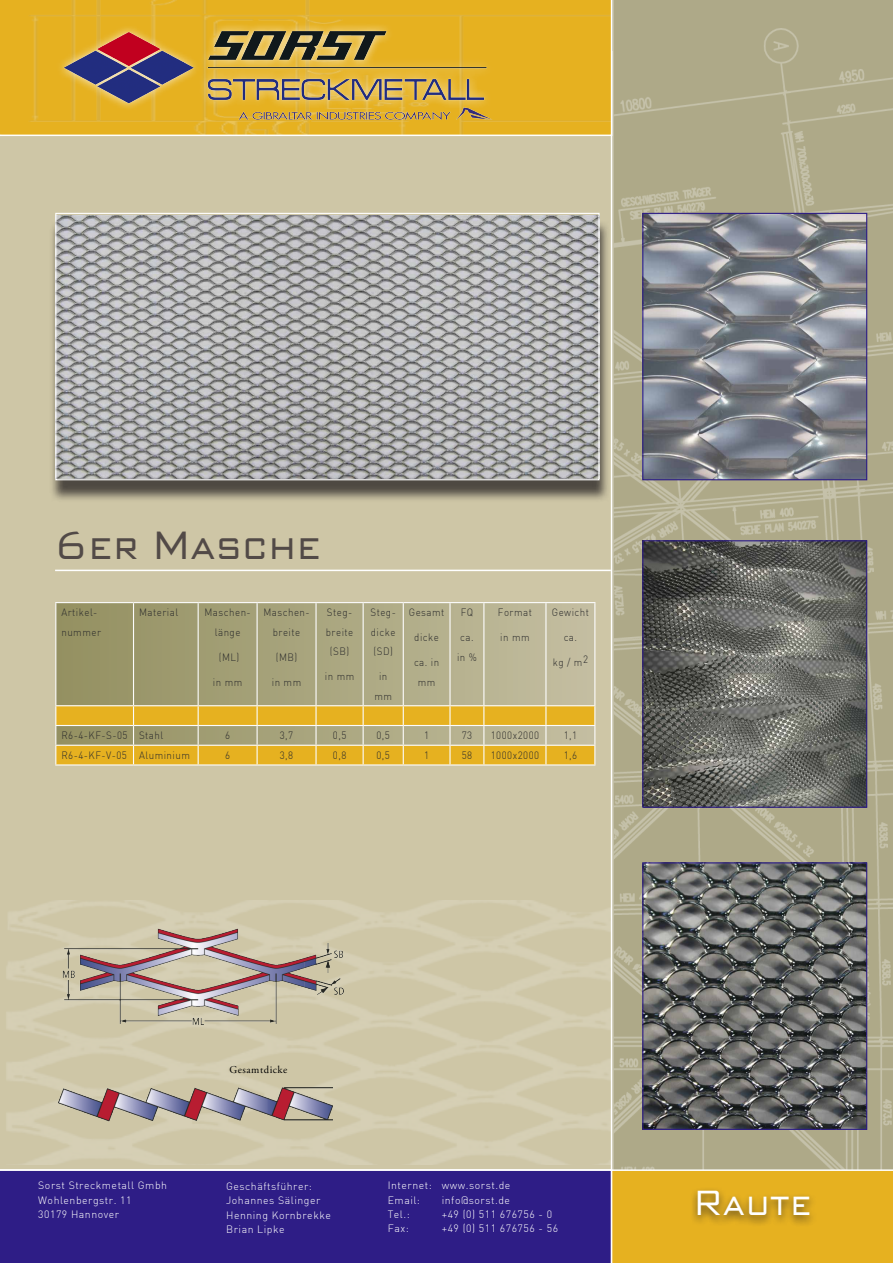
<style>
.page{position:relative;width:893px;height:1263px;background:#fff}
.page>*{position:absolute;margin:0;border:0;box-sizing:border-box;transform-origin:0 0}
.Head_02{font:300 39px "Bank Gothic";letter-spacing:.05em;color:#524a47}
.Head_02-2{font:300 34.5px "Bank Gothic";letter-spacing:.05em;color:#fff}
.Head_02-3{font:300 10.5px/19.5px "DIN";letter-spacing:.05em;color:#2c2c2c;text-align:center;scale:.93 1}
.Head_02-4{font:300 10.5px "DIN";letter-spacing:.05em;color:#fff}
.Head_02-5{font:10.5px "Adobe Garamond Pro";letter-spacing:.05em;color:#000}
</style>
<div class="page">
<div style="left:0;top:136px;width:611px;height:1033px;background:#cec6a6"></div>
<svg style="left:612px;top:0;width:281px;height:1169px;background:#b0ac8c"></svg>
<svg style="left:56px;top:603px;width:538px;height:102px;background:#aba781"></svg>
<hr style="left:55px;top:602px;width:79px;height:1px;background:#fcfcfc">
<hr style="left:55px;top:603px;width:1px;height:102px;background:#fcfcfc">
<hr style="left:134px;top:602px;width:64px;height:1px;background:#fcfcfc">
<hr style="left:133px;top:603px;width:1px;height:102px;background:#fcfcfc">
<hr style="left:198px;top:602px;width:59px;height:1px;background:#fcfcfc">
<hr style="left:198px;top:603px;width:1px;height:102px;background:#fcfcfc">
<hr style="left:257px;top:602px;width:59px;height:1px;background:#fcfcfc">
<hr style="left:257px;top:603px;width:1px;height:102px;background:#fcfcfc">
<hr style="left:316px;top:602px;width:47px;height:1px;background:#fcfcfc">
<hr style="left:315px;top:603px;width:2px;height:102px;background:#fcfcfc">
<hr style="left:363px;top:602px;width:40px;height:1px;background:#fcfcfc">
<hr style="left:363px;top:603px;width:1px;height:102px;background:#fcfcfc">
<hr style="left:403px;top:602px;width:47px;height:1px;background:#fcfcfc">
<hr style="left:403px;top:603px;width:1px;height:102px;background:#fcfcfc">
<hr style="left:450px;top:602px;width:34px;height:1px;background:#fcfcfc">
<hr style="left:449px;top:603px;width:2px;height:102px;background:#fcfcfc">
<hr style="left:484px;top:602px;width:62px;height:1px;background:#fcfcfc">
<hr style="left:483px;top:603px;width:1px;height:102px;background:#fcfcfc">
<hr style="left:546px;top:602px;width:49px;height:1px;background:#fcfcfc">
<hr style="left:545px;top:603px;width:1px;height:102px;background:#fcfcfc">
<hr style="left:594px;top:603px;width:1px;height:102px;background:#fcfcfc">
<hr style="left:55px;top:705px;width:79px;height:1px;background:#fcfcfc">
<hr style="left:134px;top:705px;width:64px;height:1px;background:#fcfcfc">
<hr style="left:198px;top:705px;width:59px;height:1px;background:#fcfcfc">
<hr style="left:257px;top:705px;width:59px;height:1px;background:#fcfcfc">
<hr style="left:316px;top:705px;width:47px;height:1px;background:#fcfcfc">
<hr style="left:363px;top:705px;width:40px;height:1px;background:#fcfcfc">
<hr style="left:403px;top:705px;width:47px;height:1px;background:#fcfcfc">
<hr style="left:450px;top:705px;width:34px;height:1px;background:#fcfcfc">
<hr style="left:484px;top:705px;width:62px;height:1px;background:#fcfcfc">
<hr style="left:546px;top:705px;width:49px;height:1px;background:#fcfcfc">
<svg style="left:55px;top:706px;width:540px;height:58px;background:#d4b24c"></svg>
<hr style="left:55px;top:764px;width:79px;height:1px;background:#fcfcfc">
<hr style="left:134px;top:764px;width:64px;height:1px;background:#fcfcfc">
<hr style="left:198px;top:764px;width:59px;height:1px;background:#fcfcfc">
<hr style="left:257px;top:764px;width:59px;height:1px;background:#fcfcfc">
<hr style="left:316px;top:764px;width:47px;height:1px;background:#fcfcfc">
<hr style="left:363px;top:764px;width:40px;height:1px;background:#fcfcfc">
<hr style="left:403px;top:764px;width:47px;height:1px;background:#fcfcfc">
<hr style="left:450px;top:764px;width:34px;height:1px;background:#fcfcfc">
<hr style="left:484px;top:764px;width:62px;height:1px;background:#fcfcfc">
<hr style="left:546px;top:764px;width:49px;height:1px;background:#fcfcfc">
<img style="left:644px;top:215px;width:221px;height:263px">
<div style="left:642px;top:213px;width:225px;height:267px;border:1px solid #2e1d86"></div>
<div style="left:0;top:1170px;width:611px;height:93px;background:#2e1d86"></div>
<img style="left:0;top:900px;width:611px;height:264px">
<div style="left:50px;top:219px;width:560px;height:284px;background:#231f20;opacity:.75"></div>
<img style="left:57px;top:215px;width:541px;height:263px">
<div style="left:55px;top:213px;width:545px;height:267px;border:1px solid #fff"></div>
<img style="left:644px;top:542px;width:221px;height:264px">
<div style="left:642px;top:540px;width:225px;height:268px;border:1px solid #2e1d86"></div>
<img style="left:644px;top:864px;width:221px;height:264px">
<div style="left:642px;top:862px;width:225px;height:268px;border:1px solid #2e1d86"></div>
<img style="left:56px;top:919px;width:295px;height:116px">
<img style="left:55px;top:1058px;width:278px;height:88px">
<div style="left:612px;top:1169px;width:281px;height:94px;background:#e6b120"></div>
<svg style="left:0;top:0;width:611px;height:135px;background:#e5b123"></svg>
<img style="left:55px;top:19px;width:449px;height:91px">
<hr style="left:55px;top:570px;width:556px;height:1px;background:#fff">
<div style="left:388px;top:1181px;width:174px;height:56px;background:#2e1d86"></div>
<img style="left:237px;top:105px;width:258px;height:17px">
<div style="left:690px;top:1187px;width:128px;height:40px;background:#231f20;opacity:.75"></div>
<p class="Head_02" style="left:55px;top:523px;width:267px">6er Masche</p>
<p class="Head_02-3" style="left:61px;top:603px;width:44px;text-align:left">Artikel&shy;nummer</p>
<p class="Head_02-3" style="left:139px;top:603px;width:44px">Material</p>
<p class="Head_02-3" style="left:204px;top:603px;width:51px">Maschen&shy;länge</p>
<p class="Head_02-3" style="left:219px;top:647px;width:24px">(ML)</p>
<p class="Head_02-3" style="left:213px;top:672px;width:33px">in mm</p>
<p class="Head_02-3" style="left:263px;top:603px;width:51px">Maschen&shy;breite</p>
<p class="Head_02-3" style="left:276px;top:647px;width:25px">(MB)</p>
<p class="Head_02-3" style="left:272px;top:672px;width:33px">in mm</p>
<p class="Head_02-3" style="left:326px;top:603px;width:31px">Steg&shy;breite (SB)</p>
<p class="Head_02-3" style="left:325px;top:667px;width:33px">in mm</p>
<p class="Head_02-3" style="left:370px;top:603px;width:29px;text-align:justify">Steg&shy;dicke (SD)</p>
<p class="Head_02-3" style="left:374px;top:667px;width:20px">in mm</p>
<p class="Head_02-3" style="left:409px;top:603px;width:40px">Gesamt</p>
<p class="Head_02-3" style="left:414px;top:628px;width:28px">dicke</p>
<p class="Head_02-3" style="left:414px;top:652px;width:29px">ca. in mm</p>
<p class="Head_02-3" style="left:461px;top:603px;width:15px">FQ</p>
<p class="Head_02-3" style="left:457px;top:628px;width:23px">ca. in %</p>
<p class="Head_02-3" style="left:498px;top:603px;width:38px">Format</p>
<p class="Head_02-3" style="left:500px;top:628px;width:33px">in mm</p>
<p class="Head_02-3" style="left:552px;top:603px;width:41px">Gewicht</p>
<p class="Head_02-3" style="left:564px;top:628px;width:16px">ca.</p>
<p class="Head_02-3" style="left:553px;top:652px;width:39px">kg / m2</p>
<p class="Head_02-3" style="left:61px;top:726px;width:73px">R6-4-KF-S-05</p>
<p class="Head_02-3" style="left:139px;top:726px;width:28px">Stahl</p>
<p class="Head_02-3" style="left:225px;top:726px;width:7px">6</p>
<p class="Head_02-3" style="left:280px;top:726px;width:16px">3,7</p>
<p class="Head_02-3" style="left:333px;top:726px;width:16px">0,5</p>
<p class="Head_02-3" style="left:376px;top:726px;width:16px">0,5</p>
<p class="Head_02-3" style="left:424px;top:726px;width:7px">1</p>
<p class="Head_02-3" style="left:462px;top:726px;width:13px">73</p>
<p class="Head_02-3" style="left:491px;top:726px;width:54px">1000x2000</p>
<p class="Head_02-3" style="left:564px;top:726px;width:16px">1,1</p>
<p class="Head_02-3" style="left:61px;top:745px;width:72px">R6-4-KF-V-05</p>
<p class="Head_02-3" style="left:139px;top:745px;width:56px">Aluminium</p>
<p class="Head_02-3" style="left:225px;top:745px;width:7px">6</p>
<p class="Head_02-3" style="left:280px;top:745px;width:16px">3,8</p>
<p class="Head_02-3" style="left:333px;top:745px;width:16px">0,8</p>
<p class="Head_02-3" style="left:376px;top:745px;width:16px">0,5</p>
<p class="Head_02-3" style="left:424px;top:745px;width:7px">1</p>
<p class="Head_02-3" style="left:462px;top:745px;width:13px">58</p>
<p class="Head_02-3" style="left:491px;top:745px;width:54px">1000x2000</p>
<p class="Head_02-3" style="left:564px;top:745px;width:16px">1,6</p>
<p class="Head_02-4" style="left:38px;top:1179px;width:130px">Sorst Streckmetall Gmbh</p>
<p class="Head_02-4" style="left:38px;top:1193px;width:95px">Wohlenbergstr. 11</p>
<p class="Head_02-4" style="left:38px;top:1208px;width:82px">30179 Hannover</p>
<p class="Head_02-5" style="left:230px;top:1063px;width:59px">Gesamtdicke</p>
<p class="Head_02-4" style="left:226px;top:1180px;width:87px">Geschäftsführer:</p>
<p class="Head_02-4" style="left:226px;top:1194px;width:96px">Johannes Sälinger</p>
<p class="Head_02-4" style="left:226px;top:1208px;width:106px">Henning Kornbrekke</p>
<p class="Head_02-4" style="left:226px;top:1223px;width:60px">Brian Lipke</p>
<p class="Head_02-4" style="left:388px;top:1179px;width:124px">Internet: www.sorst.de</p>
<p class="Head_02-4" style="left:388px;top:1193px;width:34px">Email:</p>
<p class="Head_02-4" style="left:442px;top:1193px;width:70px">info@sorst.de</p>
<p class="Head_02-4" style="left:388px;top:1208px;width:24px">Tel.:</p>
<p class="Head_02-4" style="left:442px;top:1208px;width:112px">+49 (0) 511 676756 - 0</p>
<p class="Head_02-4" style="left:388px;top:1222px;width:23px">Fax:</p>
<p class="Head_02-4" style="left:442px;top:1222px;width:118px">+49 (0) 511 676756 - 56</p>
<p class="Head_02-2" style="left:694px;top:1183px;width:118px">Raute</p>
</div>
